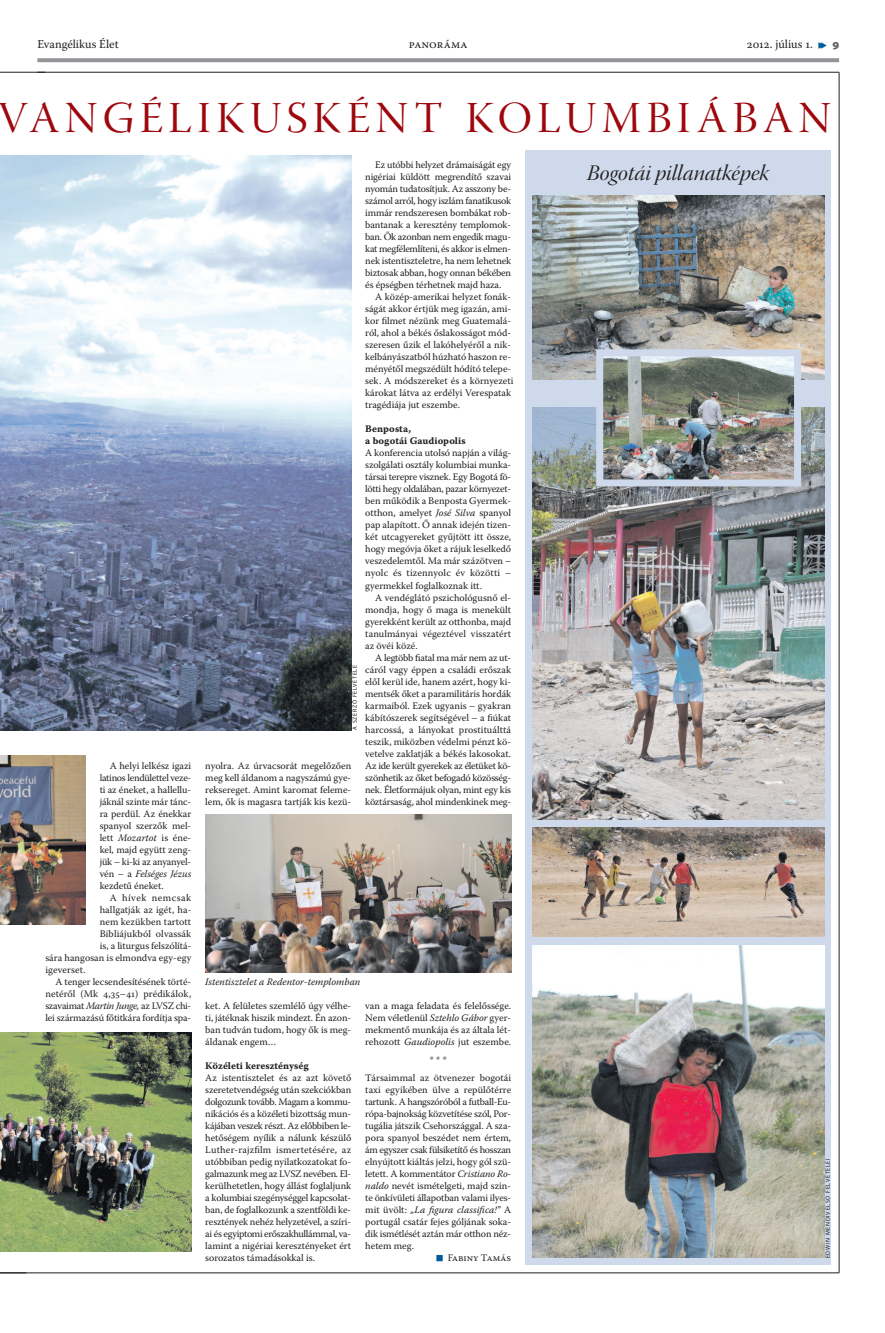
<style>
.page{position:relative;width:885px;height:1333px;background:#fff}
.page>*{position:absolute;margin:0;border:0;box-sizing:border-box;transform-origin:0 0}
.t1{font:44px "Warnock Pro Disp";letter-spacing:.12em;color:#9d070d}
.t2{font:22px "Warnock Pro It Disp";color:#231f20}
.t3{font:12px "Warnock Pro";color:#231f20}
.t4{font:10px/12px "Warnock Pro";letter-spacing:-.005em;color:#231f20;text-align:justify}
.t5{font:10px "Warnock Pro";letter-spacing:-.03em;color:#231f20}
.t6{font:italic 10px "Warnock Pro";color:#231f20}
.t7{font:10px/12px "Warnock Pro Bold Capt";color:#231f20}
.t8{font:10px "Warnock Pro";letter-spacing:-.025em;color:#231f20}
.t9{font:10px "Warnock Pro";letter-spacing:.05em;color:#231f20}
.t10{font:10px "Warnock Pro Bold Capt";color:#636366}
.t11{font:6px "Myriad Pro";letter-spacing:.12em;color:#231f20}
.s1{font-family:"Gawain Navigation";font-size:10px;color:#005d9c}
.s2{font-style:italic}
.s3{font-style:normal}
.s4{font-family:"Gawain Navigation";color:#005d9c}
</style>
<div class="page">
<hr style="left:0;top:1272px;width:839px;height:1px;background:#231f20">
<hr style="left:37px;top:72px;width:802px;height:1px;background:#231f20">
<hr style="left:838px;top:72px;width:1px;height:1200px;background:#231f20">
<svg style="left:37px;top:58px;width:802px;height:4px;fill:#939598"></svg>
<hr style="left:0;top:72px;width:45px;height:1px;background:#231f20">
<svg style="left:0;top:1272px;width:26px;height:1px"></svg>
<img style="left:0;top:155px;width:351px;height:575px">
<img style="left:0;top:755px;width:86px;height:169px">
<div style="left:525px;top:150px;width:306px;height:1114px;background:#cedaeb"></div>
<img style="left:532px;top:196px;width:292px;height:183px">
<img style="left:532px;top:827px;width:292px;height:109px">
<img style="left:532px;top:407px;width:292px;height:412px">
<img style="left:604px;top:357px;width:189px;height:121px">
<div style="left:596px;top:349px;width:205px;height:137px;border:7px solid #cedaeb"></div>
<img style="left:532px;top:945px;width:292px;height:312px">
<img style="left:0;top:1032px;width:191px;height:218px">
<img style="left:205px;top:814px;width:306px;height:158px">
<p class="t3" style="left:37px;top:40px;width:83px">Evangélikus Élet</p>
<p class="t3" style="left:409px;top:40px;width:60px">panoráma</p>
<p class="t3" style="left:746px;top:40px;width:81px">2012. július 1. <span class="s1">f</span></p>
<h1 class="t1" style="left:-2px;top:101px;width:834px">VANGÉLIKUSKÉNT KOLUMBIÁBAN</h1>
<p class="t4" style="left:100px;top:760px;width:93px;text-indent:10px">A helyi lelkész igazi latinos lendülettel veze&shy;ti az éneket, a hallellu&shy;jáknál szinte már tánc&shy;ra perdül. Az énekkar spanyol szerzők mel&shy;lett <span class="s2">Mozartot</span> is éne&shy;kel, majd együtt zeng&shy;jük – ki-ki az anyanyel&shy;vén – a <span class="s2">Felséges Jézus </span>kezdetű éneket.</p>
<p class="t9" style="left:110px;top:893px;width:83px">A hívek nemcsak</p>
<p class="t4" style="left:100px;top:904px;width:93px">hallgatják az igét, ha-</p>
<p class="t4" style="left:100px;top:916px;width:93px">nem kezükben tartott</p>
<p class="t4" style="left:100px;top:928px;width:93px">Bibliájukból olvassák</p>
<p class="t4" style="left:100px;top:940px;width:93px">is, a liturgus felszólítá-</p>
<p class="t4" style="left:45px;top:952px;width:147px">sára hangosan is elmondva egy-egy</p>
<p class="t4" style="left:45px;top:964px;width:42px">igeverset.</p>
<p class="t4" style="left:55px;top:976px;width:137px">A tenger lecsendesítésének törté-</p>
<p class="t4" style="left:45px;top:988px;width:147px">netéről (Mk 4,35–41) prédikálok,</p>
<p class="t5" style="left:45px;top:1001px;width:147px">szavaimat <span class="s2">Martin Junge,</span> az LVSZ chi-</p>
<p class="t4" style="left:45px;top:1012px;width:147px">lei származású főtitkára fordítja spa-</p>
<p class="t11" style="left:352px;top:729px;width:66px;rotate:-90deg">a sZerZő felvétele</p>
<p class="t4" style="left:205px;top:760px;width:147px">nyolra. Az úrvacsorát megelőzően meg kell áldanom a nagyszámú gye&shy;reksereget. Amint karomat feleme&shy;lem, ők is magasra tartják kis kezü-</p>
<p class="t4" style="left:375px;top:160px;width:137px">Ez utóbbi helyzet drámaiságát egy</p>
<p class="t4" style="left:365px;top:172px;width:147px">nigériai küldött megrendítő szavai</p>
<p class="t4" style="left:365px;top:184px;width:147px">nyomán tudatosítjuk. Az asszony be-</p>
<p class="t8" style="left:365px;top:197px;width:147px">számol arról, hogy iszlám fanatikusok</p>
<p class="t4" style="left:365px;top:208px;width:147px">immár rendszeresen bombákat rob-</p>
<p class="t4" style="left:365px;top:220px;width:147px">bantanak a keresztény templomok-</p>
<p class="t5" style="left:365px;top:233px;width:147px">ban. Ők azonban nem engedik magu-</p>
<p class="t5" style="left:365px;top:245px;width:147px">kat megfélemlíteni, és akkor is elmen-</p>
<p class="t4" style="left:365px;top:256px;width:147px">nek istentiszteletre, ha nem lehetnek</p>
<p class="t4" style="left:365px;top:268px;width:147px">biztosak abban, hogy onnan békében</p>
<p class="t4" style="left:365px;top:280px;width:138px">és épségben térhetnek majd haza.</p>
<p class="t4" style="left:375px;top:292px;width:137px">A közép-amerikai helyzet fonák-</p>
<p class="t4" style="left:365px;top:304px;width:147px">ságát akkor értjük meg igazán, ami-</p>
<p class="t4" style="left:365px;top:316px;width:147px">kor filmet nézünk meg Guatemalá-</p>
<p class="t4" style="left:365px;top:328px;width:147px">ról, ahol a békés őslakosságot mód-</p>
<p class="t4" style="left:365px;top:340px;width:147px">szeresen űzik el lakóhelyéről a nik-</p>
<p class="t4" style="left:365px;top:352px;width:147px">kelbányászatból húzható haszon re-</p>
<p class="t4" style="left:365px;top:364px;width:147px">ményétől megszédült hódító telepe-</p>
<p class="t4" style="left:365px;top:376px;width:150px">sek. A módszereket és a környezeti</p>
<p class="t4" style="left:365px;top:388px;width:147px">károkat látva az erdélyi Verespatak</p>
<p class="t4" style="left:365px;top:400px;width:96px">tragédiája jut eszembe.</p>
<p class="t7" style="left:365px;top:424px;width:102px">Benposta,<br>a bogotái gaudiopolis</p>
<p class="t4" style="left:365px;top:448px;width:147px">A konferencia utolsó napján a világ&shy;szolgálati osztály kolumbiai munka&shy;társai terepre visznek. Egy Bogotá fö&shy;lötti hegy oldalában, pazar környezet&shy;ben működik a Benposta Gyermek&shy;otthon, amelyet <span class="s2">José Silva</span> spanyol pap alapított. Ő annak idején tizen&shy;két utcagyereket gyűjtött itt össze, hogy megóvja őket a rájuk leselkedő veszedelemtől. Ma már százötven – nyolc és tizennyolc év közötti – gyermekkel foglalkoznak itt.</p>
<p class="t4" style="left:365px;top:592px;width:147px;text-indent:10px">A vendéglátó pszichológusnő el&shy;mondja, hogy ő maga is menekült gyerekként került az otthonba, majd tanulmányai végeztével visszatért az övéi közé.</p>
<p class="t4" style="left:365px;top:652px;width:147px;text-indent:10px">A legtöbb fiatal ma már nem az ut&shy;cáról vagy éppen a családi erőszak elől kerül ide, hanem azért, hogy ki&shy;mentsék őket a paramilitáris hordák karmaiból. Ezek ugyanis – gyakran kábítószerek segítségével – a fiúkat harcossá, a lányokat prostituálttá teszik, miközben védelmi pénzt kö&shy;vetelve zaklatják a békés lakosokat.<br>Az ide került gyerekek az életüket kö&shy;szönhetik az őket befogadó közösség&shy;nek. Életformájuk olyan, mint egy kis köztársaság, ahol mindenkinek meg-</p>
<p class="t6" style="left:205px;top:977px;width:156px">Istentisztelet a Redentor-templomban</p>
<p class="t4" style="left:205px;top:1000px;width:147px">ket. A felületes szemlélő úgy vélhe&shy;ti, játéknak hiszik mindezt. Én azon&shy;ban tudván tudom, hogy ők is meg&shy;áldanak engem…</p>
<p class="t7" style="left:205px;top:1060px;width:105px">közéleti kereszténység</p>
<p class="t4" style="left:205px;top:1072px;width:147px">Az istentisztelet és az azt követő szeretetvendégség után szekciókban dolgozunk tovább. Magam a kommu&shy;nikációs és a közéleti bizottság mun&shy;kájában veszek részt. Az előbbiben le&shy;hetőségem nyílik a nálunk készülő Luther-rajzfilm ismertetésére, az utóbbiban pedig nyilatkozatokat fo&shy;galmazunk meg az LVSZ nevében. El&shy;kerülhetetlen, hogy állást foglaljunk a kolumbiai szegénységgel kapcsolat&shy;ban, de foglalkozunk a szentföldi ke&shy;resztények nehéz helyzetével, a szíri&shy;ai és egyiptomi erőszakhullámmal, va&shy;lamint a nigériai keresztényeket ért sorozatos támadásokkal is.</p>
<p class="t4" style="left:365px;top:1000px;width:147px">van a maga feladata és felelőssége.<br>Nem véletlenül <span class="s2">Sztehlo Gábor</span> gyer&shy;mekmentő munkája és az általa lét&shy;rehozott <span class="s2">Gaudiopolis</span> jut eszembe.</p>
<p class="t10" style="left:429px;top:1055px;width:18px">***</p>
<p class="t4" style="left:365px;top:1072px;width:147px">Társaimmal az ötvenezer bogotái</p>
<p class="t4" style="left:365px;top:1084px;width:147px">taxi egyikében ülve a repülőtérre</p>
<p class="t5" style="left:365px;top:1097px;width:147px">tartunk. A hangszóróból a futball-Eu-</p>
<p class="t4" style="left:365px;top:1108px;width:147px">rópa-bajnokság közvetítése szól, Por-</p>
<p class="t4" style="left:365px;top:1120px;width:147px">tugália játszik Csehországgal. A sza-</p>
<p class="t4" style="left:365px;top:1132px;width:147px">pora spanyol beszédet nem értem,</p>
<p class="t5" style="left:365px;top:1145px;width:147px">ám egyszer csak fülsiketítő és hosszan</p>
<p class="t4" style="left:365px;top:1156px;width:147px">elnyújtott kiáltás jelzi, hogy gól szü-</p>
<p class="t4" style="left:365px;top:1168px;width:147px">letett. A kommentátor <span class="s2">Cristiano Ro-</span></p>
<p class="t4" style="left:365px;top:1180px;width:147px"><span class="s2">naldo</span> nevét ismételgeti, majd szin-</p>
<p class="t4" style="left:365px;top:1192px;width:147px">te önkívületi állapotban valami ilyes-</p>
<p class="t6" style="left:365px;top:1205px;width:147px"><span class="s3">mit üvölt:</span> „La figura classifica!” <span class="s3">A</span></p>
<p class="t4" style="left:365px;top:1216px;width:147px">portugál csatár fejes góljának soka-</p>
<p class="t4" style="left:365px;top:1228px;width:147px">dik ismétlését aztán már otthon néz-</p>
<p class="t4" style="left:365px;top:1240px;width:50px">hetem meg.</p>
<p class="t4" style="left:437px;top:1252px;width:76px"><span class="s4">g</span> Fabiny Tamás</p>
<h2 class="t2" style="left:587px;top:164px;width:184px">Bogotái pillanatképek</h2>
<p class="t11" style="left:825px;top:1258px;width:101px;rotate:-90deg">edwin Mendivelso felvételei</p>
</div>
